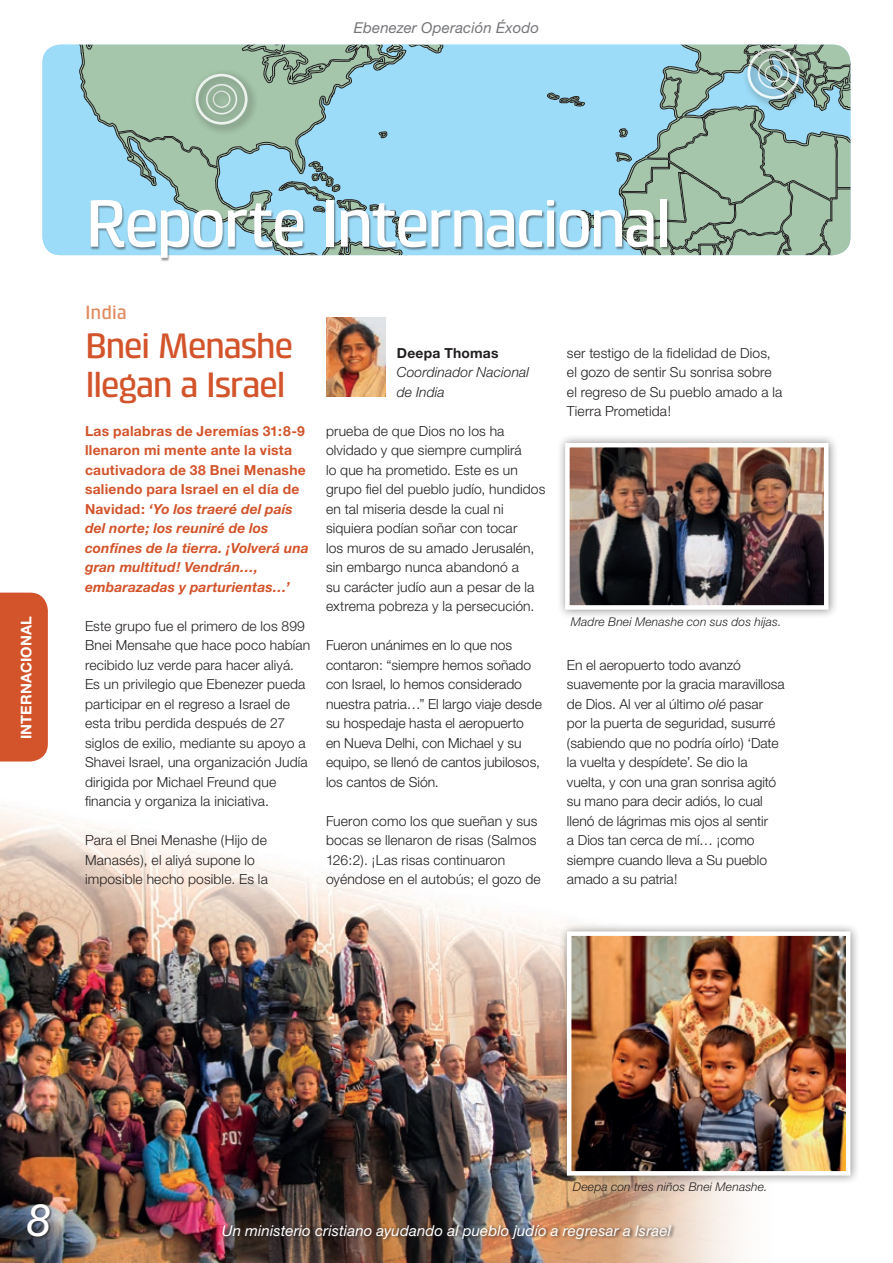
<style>
.page{position:relative;width:893px;height:1263px;background:#fff}
.page>*{position:absolute;margin:0;border:0;box-sizing:border-box;transform-origin:0 0}
.t1{font:500 67.8px "Klint Pro";letter-spacing:-.055em;color:#fff}
.t2{font:italic 45px "Helvetica Neue";color:#fff}
.t3{font:500 36px/39px "Klint Pro";letter-spacing:-.05em;color:#d3542a}
.t4{font:500 19.5px "Klint Pro";letter-spacing:-.01em;color:#e18b61}
.t5{font:italic 15px "Helvetica Neue";letter-spacing:.01em;color:#fff}
.t6{font:italic 15px "Helvetica Neue";letter-spacing:.01em;color:#757679}
.t7{font:700 14.7px "Helvetica Neue";letter-spacing:.01em;color:#fff}
.t8{font:300 13.8px/19.5px "Helvetica Neue";letter-spacing:.005em;color:#231f20}
.t9{font:italic 700 13.8px/19.5px "Helvetica Neue";letter-spacing:.01em;color:#d3542a}
.t10{font:italic 300 13.8px/19.5px "Helvetica Neue";letter-spacing:.01em;color:#231f20}
.t11{font:700 13.8px "Helvetica Neue";letter-spacing:.015em;color:#231f20}
.t12{font:italic 300 12px "Helvetica Neue";letter-spacing:.015em;color:#231f20}
.s1{font-style:normal}
.s2{font-style:italic}
</style>
<div class="page">
<img style="left:0;top:761px;width:740px;height:502px">
<div style="left:532px;top:45px;width:83px;height:154px;background:#9cdcf8"></div>
<div style="left:444px;top:45px;width:88px;height:48px;background:#9cdcf8"></div>
<svg style="left:546px;top:93px;width:40px;height:13px"></svg>
<div style="left:444px;top:93px;width:89px;height:106px;background:#9cdcf8"></div>
<svg style="left:43px;top:45px;width:401px;height:211px;background:#99c9ce"></svg>
<svg style="left:615px;top:45px;width:236px;height:210px;background:#96bbaf"></svg>
<div style="left:90px;top:199px;width:580px;height:62px;background:#231f20;opacity:.49"></div>
<div style="left:191px;top:69px;width:67px;height:66px;background:#231f20;opacity:.75"></div>
<div style="left:196px;top:74px;width:52px;height:51px;border:3px solid #fff;border-radius:50%"></div>
<div style="left:557px;top:434px;width:281px;height:185px;background:#231f20;opacity:.5"></div>
<img style="left:570px;top:448px;width:253px;height:157px">
<div style="left:565px;top:443px;width:263px;height:167px;border:4px solid #fff"></div>
<div style="left:559px;top:922px;width:301px;height:263px;background:#231f20;opacity:.5"></div>
<img style="left:572px;top:936px;width:273px;height:234px">
<div style="left:567px;top:931px;width:283px;height:244px;border:4px solid #fff"></div>
<div style="left:743px;top:43px;width:67px;height:67px;background:#231f20;opacity:.75"></div>
<div style="left:747px;top:48px;width:52px;height:51px;border:3px solid #fff;border-radius:50%"></div>
<div style="left:27px;top:1204px;width:25px;height:35px;background:#231f20;opacity:.75"></div>
<div style="left:221px;top:1223px;width:455px;height:20px;background:#231f20;opacity:.75"></div>
<img style="left:326px;top:317px;width:59px;height:80px">
<div style="left:0;top:593px;width:48px;height:168px;background:#d3542a"></div>
<p class="t6" style="left:354px;top:19px;width:187px">Ebenezer Operación Éxodo</p>
<p class="t7" style="left:17px;top:739px;width:125px;rotate:-90deg">INTERNACIONAL</p>
<h1 class="t1" style="left:85px;top:185px;width:589px">Reporte Internacional</h1>
<h3 class="t4" style="left:85px;top:301px;width:44px">India</h3>
<h3 class="t3" style="left:85px;top:326px;width:210px">Bnei Menashe llegan a Israel</h3>
<p class="t9" style="left:85px;top:421px;width:225px"><span class="s1">Las palabras de Jeremías 31:8-9 llenaron mi mente ante la vista cautivadora de 38 Bnei Menashe saliendo para Israel en el día de<br>Navidad:</span> ‘Yo los traeré del país del norte; los reuniré de los confines de la tierra. ¡Volverá una gran multitud! Vendrán…, embarazadas y parturientas…’</p>
<p class="t8" style="left:85px;top:616px;width:227px">Este grupo fue el primero de los 899<br>Bnei Mensahe que hace poco habían recibido luz verde para hacer aliyá.<br>Es un privilegio que Ebenezer pueda participar en el regreso a Israel de esta tribu perdida después de 27 siglos de exilio, mediante su apoyo a Shavei Israel, una organización Judía dirigida por Michael Freund que financia y organiza la iniciativa.</p>
<p class="t8" style="left:85px;top:830px;width:184px">Para el Bnei Menashe (Hijo de<br>Manasés), el aliyá supone lo imposible hecho posible. Es la</p>
<p class="t11" style="left:397px;top:344px;width:103px">Deepa Thomas</p>
<p class="t10" style="left:397px;top:363px;width:134px">Coordinador Nacional de India</p>
<p class="t8" style="left:326px;top:421px;width:221px">prueba de que Dios no los ha olvidado y que siempre cumplirá<br>lo que ha prometido. Este es un grupo fiel del pueblo judío, hundidos en tal miseria desde la cual ni siquiera podían soñar con tocar<br>los muros de su amado Jerusalén, sin embargo nunca abandonó a<br>su carácter judío aun a pesar de la extrema pobreza y la persecución.</p>
<p class="t8" style="left:326px;top:635px;width:218px">Fueron unánimes en lo que nos contaron: “siempre hemos soñado con Israel, lo hemos considerado nuestra patria…” El largo viaje desde su hospedaje hasta el aeropuerto en Nueva Delhi, con Michael y su equipo, se llenó de cantos jubilosos, los cantos de Sión.</p>
<p class="t8" style="left:326px;top:811px;width:216px">Fueron como los que sueñan y sus bocas se llenaron de risas (Salmos<br>126:2). ¡Las risas continuaron oyéndose en el autobús; el gozo de</p>
<p class="t8" style="left:567px;top:343px;width:217px">ser testigo de la fidelidad de Dios, el gozo de sentir Su sonrisa sobre el regreso de Su pueblo amado a la<br>Tierra Prometida!</p>
<p class="t12" style="left:571px;top:615px;width:212px">Madre Bnei Menashe con sus dos hijas.</p>
<p class="t8" style="left:567px;top:655px;width:219px">En el aeropuerto todo avanzó suavemente por la gracia maravillosa de Dios. Al ver al último <span class="s2">olé</span> pasar por la puerta de seguridad, susurré (sabiendo que no podría oírlo) ‘Date la vuelta y despídete’. Se dio la vuelta, y con una gran sonrisa agitó su mano para decir adiós, lo cual llenó de lágrimas mis ojos al sentir<br>a Dios tan cerca de mí… ¡como siempre cuando lleva a Su pueblo amado a su patria!</p>
<h2 class="t2" style="left:26px;top:1193px;width:27px">8</h2>
<p class="t12" style="left:573px;top:1179px;width:196px">Deepa con tres niños Bnei Menashe.</p>
<p class="t5" style="left:222px;top:1221px;width:451px">Un ministerio cristiano ayudando al pueblo judío a regresar a Israel</p>
</div>
